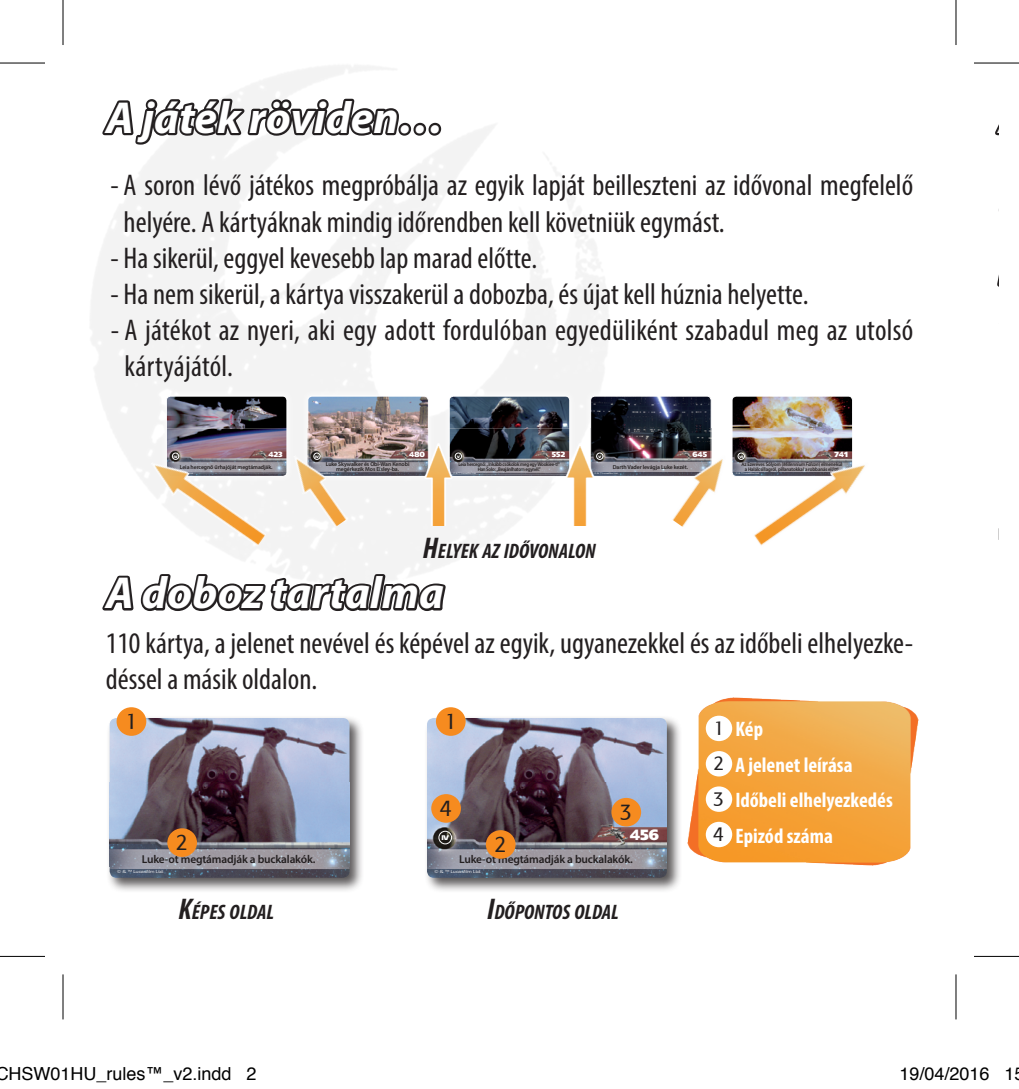
<style>
.page{position:relative;width:1019px;height:1089px;background:#fff}
.page>*{position:absolute;margin:0;border:0;box-sizing:border-box;transform-origin:0 0}
.t1{font:italic 700 45px "Myriad Pro";color:#fff}
.t2{font:condensed 30px/36px "Myriad Pro";color:#231f20}
.t3{font:22.8px "Baar Sophia";color:#231f20}
.t4{font:700 condensed 21px/35.7px "Myriad Pro";color:#fff}
.t5{font:italic 700 condensed 21px "Myriad Pro";color:#231f20}
.t6{font:20.4px/35.4px "Baar Sophia";color:#231f20;text-align:justify}
.t7{font:18px "Helvetica";color:#000}
.t8{font:14.7px "Star Jedi";color:#fff}
.t9{font:600 11.4px "Myriad Pro";letter-spacing:-.015em;color:#231f20}
.t10{font:7.5px "Star Jedi";color:#fff}
.t11{font:6.6px "Star Jedi";color:#fff}
.t12{font:600 5.7px/4.8px "Myriad Pro";letter-spacing:-.015em;color:#231f20;text-align:center}
.t13{font:600 5.1px/4.8px "Myriad Pro";letter-spacing:-.03em;color:#231f20;text-align:center;scale:.93 1}
.t14{font:4.5px "Eurostile";color:#fff;scale:1.18 1}
.t15{font:3.3px "Star Jedi";color:#fff}
.s1{font-style:italic}
.s2{font-size:30px}
</style>
<div class="page">
<img style="left:90px;top:65px;width:518px;height:498px">
<div style="left:106px;top:714px;width:258px;height:178px;background:#231f20;opacity:.75"></div>
<img style="left:110px;top:718px;width:240px;height:159px">
<div style="left:424px;top:714px;width:258px;height:178px;background:#231f20;opacity:.75"></div>
<img style="left:427px;top:718px;width:240px;height:159px">
<div style="left:439px;top:830px;width:13px;height:14px;border:1px solid #fff;border-radius:50%"></div>
<div style="left:436px;top:707px;width:30px;height:28px;background:#f68b1f;border-radius:50%"></div>
<div style="left:117px;top:707px;width:29px;height:28px;background:#f68b1f;border-radius:50%"></div>
<div style="left:167px;top:828px;width:30px;height:28px;background:#f68b1f;border-radius:50%"></div>
<div style="left:431px;top:794px;width:30px;height:28px;background:#f68b1f;border-radius:50%"></div>
<div style="left:611px;top:797px;width:30px;height:29px;background:#f68b1f;border-radius:50%"></div>
<div style="left:160px;top:389px;width:135px;height:94px;background:#f6f6f6"></div>
<img style="left:168px;top:398px;width:117px;height:76px">
<div style="left:166px;top:396px;width:121px;height:80px;border:1px solid #fff;border-radius:4px"></div>
<img style="left:734px;top:398px;width:117px;height:76px">
<div style="left:738px;top:453px;width:7px;height:6px;border:1px solid #fff;border-radius:50%"></div>
<div style="left:732px;top:396px;width:121px;height:80px;border:1px solid #fff;border-radius:4px"></div>
<div style="left:301px;top:389px;width:135px;height:94px;background:#f6f6f6"></div>
<img style="left:309px;top:398px;width:118px;height:76px">
<div style="left:307px;top:396px;width:122px;height:80px;border:1px solid #fff;border-radius:4px"></div>
<div style="left:442px;top:389px;width:135px;height:94px;background:#f6f6f6"></div>
<img style="left:451px;top:398px;width:117px;height:76px">
<div style="left:455px;top:453px;width:7px;height:6px;border:1px solid #fff;border-radius:50%"></div>
<div style="left:449px;top:396px;width:121px;height:80px;border:1px solid #fff;border-radius:4px"></div>
<div style="left:584px;top:389px;width:135px;height:94px;background:#fff"></div>
<img style="left:592px;top:397px;width:119px;height:77px">
<div style="left:596px;top:453px;width:7px;height:6px;border:1px solid #fff;border-radius:50%"></div>
<div style="left:590px;top:396px;width:121px;height:80px;border:1px solid #fff;border-radius:4px"></div>
<img style="left:565px;top:443px;width:29px;height:82px">
<img style="left:424px;top:443px;width:29px;height:82px">
<img style="left:282px;top:448px;width:70px;height:84px">
<img style="left:666px;top:448px;width:71px;height:79px">
<img style="left:749px;top:452px;width:116px;height:94px">
<img style="left:142px;top:452px;width:128px;height:101px">
<div style="left:486px;top:830px;width:30px;height:28px;background:#f68b1f;border-radius:50%"></div>
<svg style="left:995px;top:126px;width:3px;height:10px"></svg>
<svg style="left:97px;top:85px;width:304px;height:62px"></svg>
<div style="left:398px;top:123px;width:13px;height:13px;border:4px solid #231f20;border-radius:50%"></div>
<div style="left:413px;top:123px;width:13px;height:13px;border:4px solid #231f20;border-radius:50%"></div>
<div style="left:429px;top:123px;width:12px;height:13px;border:4px solid #231f20;border-radius:50%"></div>
<svg style="left:97px;top:560px;width:352px;height:51px"></svg>
<img style="left:688px;top:698px;width:230px;height:167px">
<div style="left:706px;top:715px;width:26px;height:26px;background:#fff;border-radius:50%"></div>
<div style="left:706px;top:751px;width:26px;height:25px;background:#fff;border-radius:50%"></div>
<div style="left:706px;top:786px;width:26px;height:25px;background:#fff;border-radius:50%"></div>
<div style="left:706px;top:821px;width:26px;height:26px;background:#fff;border-radius:50%"></div>
<svg style="left:0;top:956px;width:45px;height:1px"></svg>
<svg style="left:974px;top:956px;width:45px;height:1px"></svg>
<svg style="left:956px;top:0;width:1px;height:45px"></svg>
<svg style="left:956px;top:974px;width:1px;height:45px"></svg>
<hr style="left:0;top:62px;width:45px;height:2px;background:#000">
<hr style="left:974px;top:62px;width:45px;height:2px;background:#000">
<hr style="left:0;top:955px;width:45px;height:1px;background:#000">
<hr style="left:974px;top:955px;width:45px;height:1px;background:#000">
<hr style="left:62px;top:0;width:2px;height:45px;background:#000">
<hr style="left:62px;top:974px;width:2px;height:45px;background:#000">
<hr style="left:955px;top:0;width:1px;height:45px;background:#000">
<hr style="left:955px;top:974px;width:1px;height:45px;background:#000">
<h1 class="t1" style="left:106px;top:88px;width:339px">A játék röviden…</h1>
<p class="t2" style="left:124px;top:167px;width:791px;text-indent:-13px">- A soron lévő játékos megpróbálja az egyik lapját beilleszteni az idővonal megfelelő helyére. A kártyáknak mindig időrendben kell követniük egymást.</p>
<p class="t2" style="left:111px;top:239px;width:428px">- Ha sikerül, eggyel kevesebb lap marad előtte.</p>
<p class="t2" style="left:111px;top:275px;width:699px">- Ha nem sikerül, a kártya visszakerül a dobozba, és újat kell húznia helyette.</p>
<p class="t2" style="left:125px;top:311px;width:790px;text-indent:-14px">- A játékot az nyeri, aki egy adott fordulóban egyedüliként szabadul meg az utolsó kártyájától.</p>
<p class="t15" style="left:174px;top:453px;width:5px">IV</p>
<p class="t10" style="left:269px;top:448px;width:16px">423</p>
<p class="t12" style="left:180px;top:464px;width:94px">Leia hercegnő űrhajóját megtámadják.</p>
<p class="t15" style="left:315px;top:453px;width:5px">IV</p>
<p class="t10" style="left:409px;top:448px;width:17px">480</p>
<p class="t12" style="left:326px;top:462px;width:85px">Luke Skywalker és Obi-Wan Kenobi megérkezik Mos Eisley-ba.</p>
<p class="t15" style="left:457px;top:453px;width:4px">V</p>
<p class="t10" style="left:552px;top:448px;width:15px">552</p>
<p class="t13" style="left:458px;top:462px;width:111px">Leia hercegnő: „Inkább csókolok meg egy Wookiee-t!”<br>Han Solo: „Beajánlhatom egynél.”</p>
<p class="t15" style="left:598px;top:453px;width:4px">V</p>
<p class="t10" style="left:692px;top:448px;width:16px">645</p>
<p class="t12" style="left:613px;top:464px;width:77px">Darth Vader levágja Luke kezét.</p>
<p class="t15" style="left:739px;top:453px;width:5px">VI</p>
<p class="t10" style="left:834px;top:448px;width:15px">741</p>
<p class="t13" style="left:741px;top:462px;width:110px">Az Ezeréves Sólyom (<span class="s1">Millennium Falcon</span>) elmenekül a Halálcsillagról, pillanatokkal a robbanás előtt!</p>
<p class="t5" style="left:423px;top:537px;width:175px"><span class="s2">H</span>ELYEK AZ IDŐVONALON</p>
<h1 class="t1" style="left:106px;top:564px;width:340px">A doboz tartalma</h1>
<p class="t2" style="left:106px;top:624px;width:809px">110 kártya, a jelenet nevével és képével az egyik, ugyanezekkel és az időbeli elhelyezke&shy;déssel a másik oldalon.</p>
<p class="t4" style="left:735px;top:710px;width:159px">Kép<br>A jelenet leírása<br>Időbeli elhelyezkedés<br>Epizód száma</p>
<p class="t3" style="left:127px;top:708px;width:10px">1</p>
<p class="t3" style="left:447px;top:708px;width:10px">1</p>
<p class="t6" style="left:714px;top:711px;width:12px">1<br>2<br>3<br>4</p>
<p class="t3" style="left:440px;top:795px;width:14px">4</p>
<p class="t3" style="left:620px;top:799px;width:14px">3</p>
<p class="t11" style="left:442px;top:832px;width:9px">IV</p>
<p class="t8" style="left:630px;top:821px;width:31px">456</p>
<p class="t9" style="left:459px;top:851px;width:175px">Luke-ot megtámadják a buckalakók.</p>
<p class="t14" style="left:435px;top:868px;width:41px">© &amp; ™ Lucasfilm Ltd.</p>
<p class="t3" style="left:176px;top:829px;width:13px">2</p>
<p class="t3" style="left:495px;top:831px;width:13px">2</p>
<p class="t9" style="left:142px;top:851px;width:175px">Luke-ot megtámadják a buckalakók.</p>
<p class="t14" style="left:117px;top:868px;width:41px">© &amp; ™ Lucasfilm Ltd.</p>
<p class="t5" style="left:179px;top:899px;width:97px"><span class="s2">K</span>ÉPES OLDAL</p>
<p class="t5" style="left:487px;top:899px;width:133px"><span class="s2">I</span>DŐPONTOS OLDAL</p>
<p class="t7" style="left:-5px;top:1059px;width:263px">CHSW01HU_rules™_v2.indd 2</p>
<p class="t7" style="left:899px;top:1059px;width:117px">19/04/2016 1</p>
</div>
